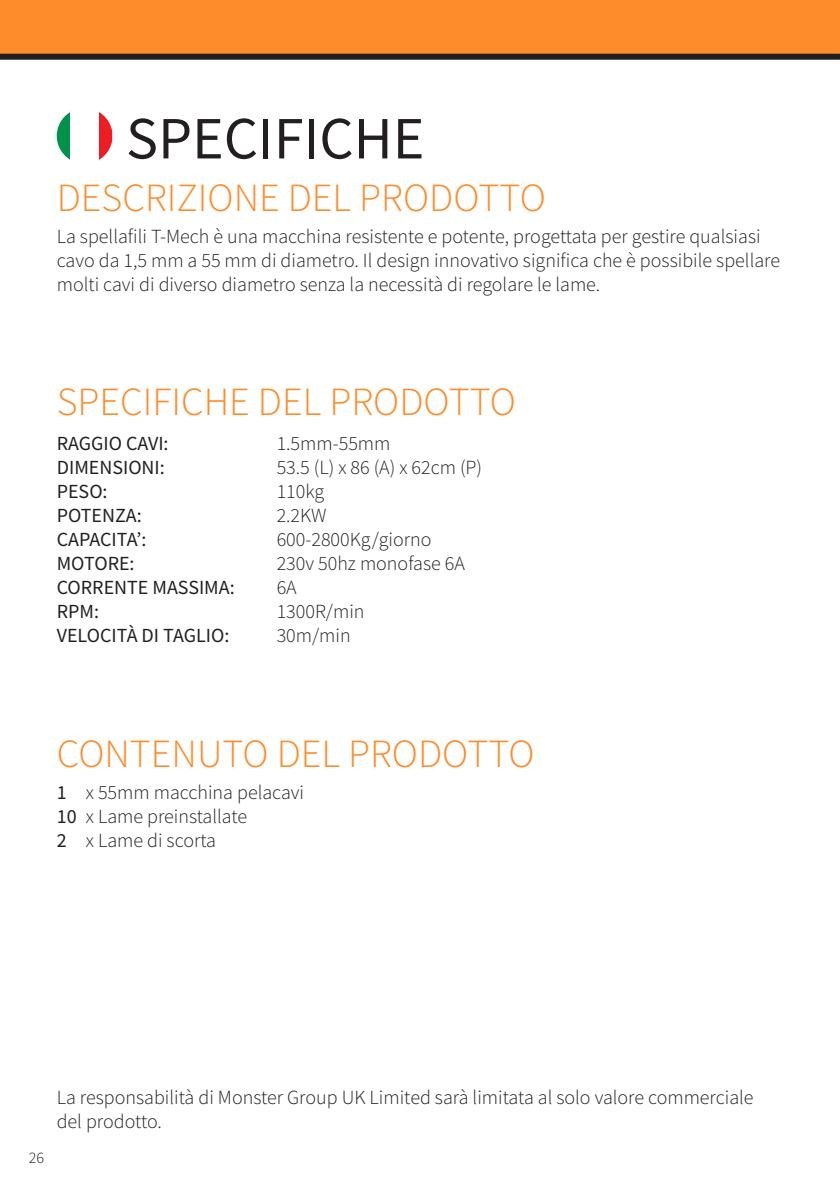
<style>
.page{position:relative;width:840px;height:1191px;background:#fff}
.page>*{position:absolute;margin:0;border:0;box-sizing:border-box;transform-origin:0 0}
.t1{font:60px "Source Sans Pro";color:#231f20}
.t2{font:300 40px "Source Sans Pro";color:#ff8c2b}
.Body_Text{font:300 20px/24px "Source Sans Pro";color:#231f20}
.t3{font:20px "Source Sans Pro";color:#231f20}
.t4{font:300 16px "Source Sans Pro";color:#231f20}
</style>
<div class="page">
<div style="left:0;top:0;width:839px;height:57px;background:#ff8c2b"></div>
<div style="left:0;top:54px;width:839px;height:6px;background:#231f20"></div>
<svg style="left:57px;top:112px;width:13px;height:48px"></svg>
<svg style="left:99px;top:112px;width:13px;height:48px"></svg>
<p class="t1" style="left:126px;top:100px;width:300px">SPECIFICHE</p>
<p class="t2" style="left:57px;top:173px;width:490px">DESCRIZIONE DEL PRODOTTO</p>
<p class="Body_Text" style="left:57px;top:224px;width:724px">La spellafili T-Mech è una macchina resistente e potente, progettata per gestire qualsiasi cavo da 1,5 mm a 55 mm di diametro. Il design innovativo significa che è possibile spellare molti cavi di diverso diametro senza la necessità di regolare le lame.</p>
<p class="t2" style="left:57px;top:377px;width:460px">SPECIFICHE DEL PRODOTTO</p>
<p class="Body_Text" style="left:276px;top:431px;width:115px">1.5mm-55mm</p>
<p class="Body_Text" style="left:276px;top:455px;width:207px">53.5 (L) x 86 (A) x 62cm (P)</p>
<p class="Body_Text" style="left:276px;top:479px;width:49px">110kg</p>
<p class="Body_Text" style="left:276px;top:503px;width:51px">2.2KW</p>
<p class="Body_Text" style="left:276px;top:527px;width:156px">600-2800Kg/giorno</p>
<p class="Body_Text" style="left:276px;top:551px;width:190px">230v 50hz monofase 6A</p>
<p class="Body_Text" style="left:276px;top:575px;width:22px">6A</p>
<p class="Body_Text" style="left:276px;top:599px;width:89px">1300R/min</p>
<p class="Body_Text" style="left:276px;top:623px;width:75px">30m/min</p>
<p class="t3" style="left:57px;top:430px;width:113px">RAGGIO CAVI:</p>
<p class="t3" style="left:57px;top:454px;width:109px">DIMENSIONI:</p>
<p class="t3" style="left:57px;top:478px;width:52px">PESO:</p>
<p class="t3" style="left:57px;top:502px;width:86px">POTENZA:</p>
<p class="t3" style="left:57px;top:526px;width:91px">CAPACITA’:</p>
<p class="t3" style="left:57px;top:550px;width:79px">MOTORE:</p>
<p class="t3" style="left:57px;top:574px;width:179px">CORRENTE MASSIMA:</p>
<p class="t3" style="left:57px;top:598px;width:44px">RPM:</p>
<p class="t3" style="left:57px;top:622px;width:174px">VELOCITÀ DI TAGLIO:</p>
<p class="t2" style="left:57px;top:729px;width:479px">CONTENUTO DEL PRODOTTO</p>
<p class="Body_Text" style="left:86px;top:780px;width:220px">x 55mm macchina pelacavi</p>
<p class="Body_Text" style="left:86px;top:804px;width:163px">x Lame preinstallate</p>
<p class="Body_Text" style="left:86px;top:828px;width:132px">x Lame di scorta</p>
<p class="t3" style="left:57px;top:779px;width:11px">1</p>
<p class="t3" style="left:57px;top:803px;width:21px">10</p>
<p class="t3" style="left:57px;top:827px;width:11px">2</p>
<p class="t4" style="left:29px;top:1147px;width:17px">26</p>
<p class="Body_Text" style="left:57px;top:1085px;width:698px">La responsabilità di Monster Group UK Limited sarà limitata al solo valore commerciale del prodotto.</p>
</div>
